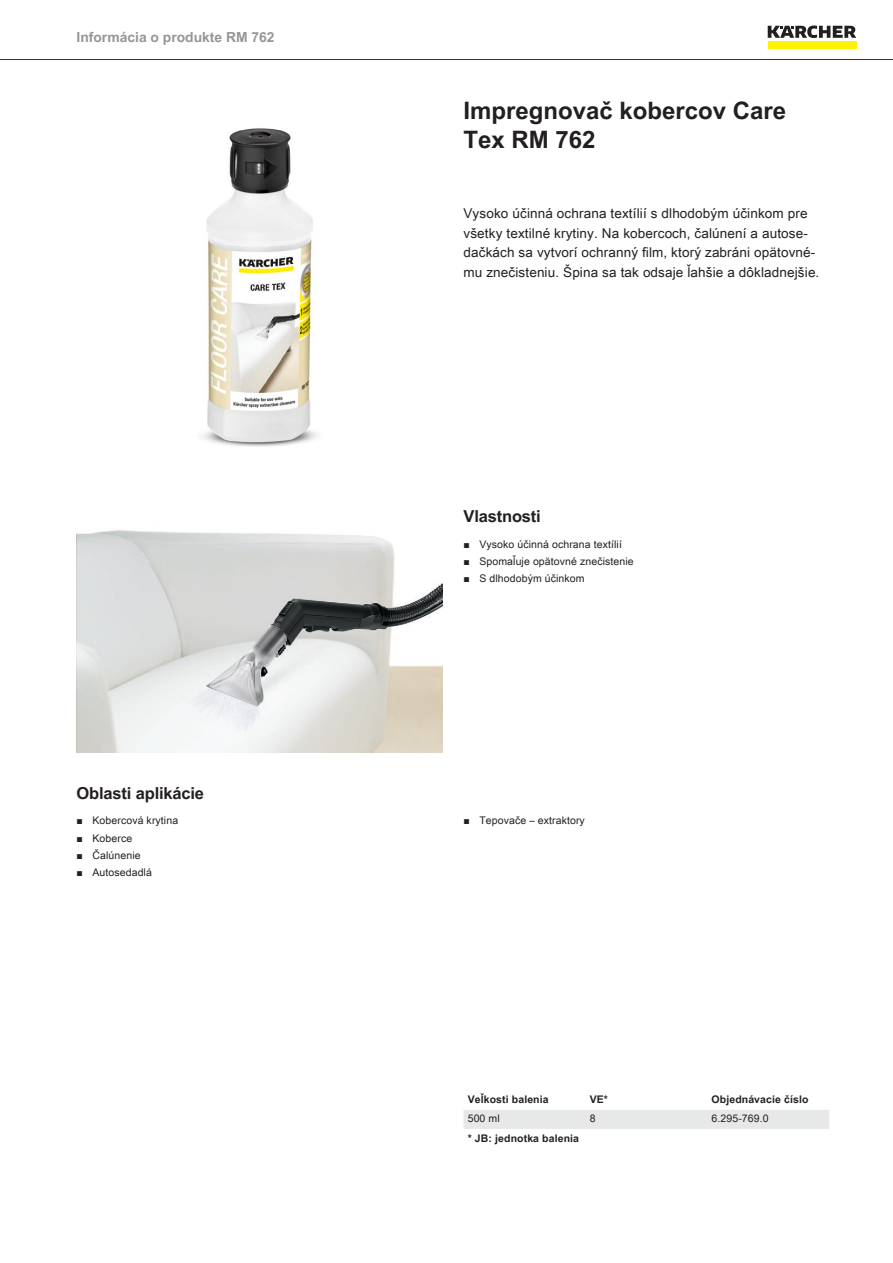
<style>
.page{position:relative;width:893px;height:1263px;background:#fff}
.page>*{position:absolute;margin:0;border:0;box-sizing:border-box;transform-origin:0 0}
.t1{font:700 24px/28.8px "Arial Unicode MS";color:#231f20}
.t2{font:700 16.5px "Arial Unicode MS";letter-spacing:-.01em;color:#231f20}
.t3{font:700 13.8px "Arial Unicode MS";color:#949698}
.t4{font:13.5px/19.5px "Arial Unicode MS";letter-spacing:.01em;color:#231f20}
.t5{font:10.5px "Arial Unicode MS";letter-spacing:.01em;color:#231f20}
.t6{font:700 10.5px "Arial Unicode MS";letter-spacing:.01em;color:#231f20}
.s1{font-family:"Arial"}
</style>
<div class="page">
<hr style="left:0;top:59px;width:893px;height:1px;background:#231f20">
<div style="left:768px;top:42px;width:88px;height:7px;background:#fff200"></div>
<svg style="left:768px;top:26px;width:88px;height:12px"></svg>
<img style="left:203px;top:128px;width:114px;height:319px">
<img style="left:77px;top:530px;width:365px;height:223px">
<div style="left:463px;top:1110px;width:366px;height:19px;background:#e7e8e8"></div>
<p class="t3" style="left:77px;top:27px;width:200px">Informácia o produkte RM 762</p>
<p class="t2" style="left:77px;top:780px;width:129px">Oblasti aplikácie</p>
<p class="t5" style="left:77px;top:813px;width:103px"><span class="s1">■</span> Kobercová krytina</p>
<p class="t5" style="left:77px;top:830px;width:57px"><span class="s1">■</span> Koberce</p>
<p class="t5" style="left:77px;top:847px;width:66px"><span class="s1">■</span> Čalúnenie</p>
<p class="t5" style="left:77px;top:865px;width:77px"><span class="s1">■</span> Autosedadlá</p>
<h1 class="t1" style="left:463px;top:97px;width:324px">Impregnovač kobercov Care<br>Tex RM 762</h1>
<p class="t4" style="left:463px;top:203px;width:357px">Vysoko účinná ochrana textílií s dlhodobým účinkom pre všetky textilné krytiny. Na kobercoch, čalúnení a autose&shy;dačkách sa vytvorí ochranný film, ktorý zabráni opätovné&shy;mu znečisteniu. Špina sa tak odsaje ľahšie a dôkladnejšie.</p>
<p class="t2" style="left:463px;top:504px;width:79px">Vlastnosti</p>
<p class="t5" style="left:463px;top:536px;width:160px"><span class="s1">■</span> Vysoko účinná ochrana textílií</p>
<p class="t5" style="left:463px;top:554px;width:172px"><span class="s1">■</span> Spomaľuje opätovné znečistenie</p>
<p class="t5" style="left:463px;top:571px;width:123px"><span class="s1">■</span> S dlhodobým účinkom</p>
<p class="t5" style="left:463px;top:813px;width:123px"><span class="s1">■</span> Tepovače – extraktory</p>
<p class="t6" style="left:468px;top:1092px;width:82px">Veľkosti balenia</p>
<p class="t6" style="left:590px;top:1092px;width:20px">VE*</p>
<p class="t6" style="left:712px;top:1092px;width:98px">Objednávacie číslo</p>
<p class="t5" style="left:468px;top:1111px;width:34px">500 ml</p>
<p class="t5" style="left:590px;top:1111px;width:7px">8</p>
<p class="t5" style="left:712px;top:1111px;width:59px">6.295-769.0</p>
<p class="t6" style="left:468px;top:1130px;width:113px">* JB: jednotka balenia</p>
</div>
